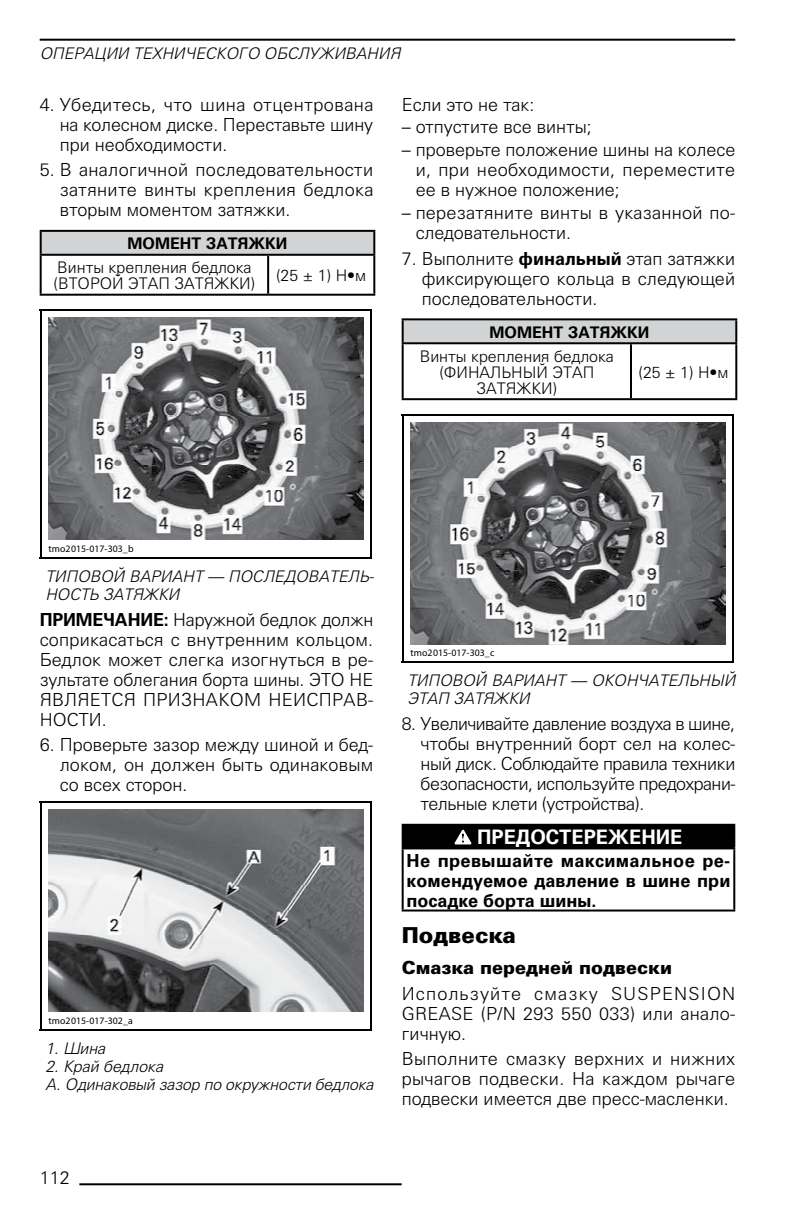
<style>
.page{position:relative;width:792px;height:1224px;background:#fff}
.page>*{position:absolute;margin:0;border:0;box-sizing:border-box;transform-origin:0 0}
.t1{font:900 22px "Univers Cyr";color:#000}
.t2{font:700 20px "Univers Cyr";color:#fff}
.t3{font:300 18px/20px "Univers Cyr";color:#000;text-align:justify}
.t4{font:700 18px/20px "Univers Cyr";letter-spacing:.005em;color:#000;text-align:justify}
.t5{font:900 18px "Univers Cyr";color:#000}
.t6{font:italic 300 16px/18px "Univers Cyr";color:#000}
.t7{font:300 16px/16px "Univers Cyr";color:#000}
.t8{font:700 16px "Univers Cyr";color:#000}
.t9{font:300 9.8px "Univers";letter-spacing:.005em;color:#000}
.s1{font-weight:700}
</style>
<div class="page">
<hr style="left:40px;top:39px;width:695px;height:2px;background:#000">
<hr style="left:79px;top:1183px;width:323px;height:2px;background:#000">
<div style="left:41px;top:231px;width:333px;height:24px;background:#d1d3d4"></div>
<hr style="left:40px;top:230px;width:228px;height:2px;background:#000">
<hr style="left:40px;top:232px;width:2px;height:22px;background:#000">
<hr style="left:268px;top:230px;width:107px;height:2px;background:#000">
<hr style="left:373px;top:232px;width:2px;height:22px;background:#000">
<hr style="left:40px;top:254px;width:228px;height:2px;background:#000">
<hr style="left:40px;top:256px;width:2px;height:38px;background:#000">
<hr style="left:268px;top:254px;width:107px;height:2px;background:#000">
<hr style="left:267px;top:256px;width:2px;height:38px;background:#000">
<hr style="left:373px;top:256px;width:2px;height:38px;background:#000">
<hr style="left:40px;top:294px;width:228px;height:2px;background:#000">
<hr style="left:268px;top:294px;width:107px;height:2px;background:#000">
<img style="left:49px;top:318px;width:314px;height:222px">
<hr style="left:40px;top:309px;width:332px;height:2px;background:#000">
<hr style="left:40px;top:557px;width:332px;height:2px;background:#000">
<hr style="left:40px;top:310px;width:2px;height:248px;background:#000">
<hr style="left:370px;top:310px;width:2px;height:248px;background:#000">
<img style="left:49px;top:810px;width:314px;height:202px">
<hr style="left:40px;top:801px;width:332px;height:2px;background:#000">
<hr style="left:40px;top:1029px;width:332px;height:2px;background:#000">
<hr style="left:40px;top:802px;width:2px;height:228px;background:#000">
<hr style="left:370px;top:802px;width:2px;height:228px;background:#000">
<div style="left:403px;top:319px;width:333px;height:24px;background:#d1d3d4"></div>
<hr style="left:402px;top:318px;width:229px;height:2px;background:#000">
<hr style="left:402px;top:320px;width:2px;height:22px;background:#000">
<hr style="left:631px;top:318px;width:106px;height:2px;background:#000">
<hr style="left:735px;top:320px;width:2px;height:22px;background:#000">
<hr style="left:402px;top:342px;width:229px;height:2px;background:#000">
<hr style="left:402px;top:344px;width:2px;height:54px;background:#000">
<hr style="left:631px;top:342px;width:106px;height:2px;background:#000">
<hr style="left:630px;top:344px;width:2px;height:54px;background:#000">
<hr style="left:735px;top:344px;width:2px;height:54px;background:#000">
<hr style="left:402px;top:398px;width:229px;height:2px;background:#000">
<hr style="left:631px;top:398px;width:106px;height:2px;background:#000">
<img style="left:411px;top:422px;width:314px;height:222px">
<hr style="left:402px;top:414px;width:332px;height:2px;background:#000">
<hr style="left:402px;top:661px;width:332px;height:2px;background:#000">
<hr style="left:402px;top:415px;width:2px;height:247px;background:#000">
<hr style="left:732px;top:415px;width:2px;height:247px;background:#000">
<div style="left:403px;top:825px;width:331px;height:23px;background:#000"></div>
<hr style="left:402px;top:824px;width:333px;height:2px;background:#000">
<hr style="left:402px;top:826px;width:2px;height:21px;background:#000">
<hr style="left:733px;top:826px;width:2px;height:21px;background:#000">
<hr style="left:402px;top:847px;width:333px;height:2px;background:#000">
<hr style="left:402px;top:849px;width:2px;height:61px;background:#000">
<hr style="left:733px;top:849px;width:2px;height:61px;background:#000">
<hr style="left:402px;top:910px;width:333px;height:2px;background:#000">
<svg style="left:454px;top:829px;width:18px;height:16px"></svg>
<p class="t6" style="left:40px;top:45px;width:362px">ОПЕРАЦИИ ТЕХНИЧЕСКОГО ОБСЛУЖИВАНИЯ</p>
<p class="t3" style="left:60px;top:94px;width:315px;text-indent:-20px">4. Убедитесь, что шина отцентрована на колесном диске. Переставьте шину при необходимости.</p>
<p class="t3" style="left:60px;top:160px;width:315px;text-indent:-20px">5. В аналогичной последовательности затяните винты крепления бедлока вторым моментом затяжки.</p>
<p class="t8" style="left:128px;top:234px;width:161px">МОМЕНТ ЗАТЯЖКИ</p>
<p class="t7" style="left:54px;top:259px;width:203px">Винты крепления бедлока (ВТОРОЙ ЭТАП ЗАТЯЖКИ)</p>
<p class="t7" style="left:276px;top:267px;width:92px">(25 ± 1) Н•м</p>
<p class="t3" style="left:402px;top:94px;width:134px">Если это не так:</p>
<p class="t3" style="left:402px;top:117px;width:192px">– отпустите все винты;</p>
<p class="t3" style="left:416px;top:140px;width:321px;text-indent:-14px">– проверьте положение шины на колесе и, при необходимости, переместите ее в нужное положение;</p>
<p class="t3" style="left:416px;top:203px;width:321px;text-indent:-14px">– перезатяните винты в указанной по&shy;следовательности.</p>
<p class="t3" style="left:422px;top:248px;width:315px;text-indent:-20px">7. Выполните <span class="s1">финальный</span> этап затяжки фиксирующего кольца в следующей последовательности.</p>
<p class="t8" style="left:490px;top:323px;width:161px">МОМЕНТ ЗАТЯЖКИ</p>
<p class="t7" style="left:420px;top:348px;width:196px;text-align:center">Винты крепления бедлока (ФИНАЛЬНЫЙ ЭТАП<br>ЗАТЯЖКИ)</p>
<p class="t7" style="left:639px;top:364px;width:92px">(25 ± 1) Н•м</p>
<p class="t9" style="left:49px;top:542px;width:87px">tmo2015-017-303_b</p>
<p class="t6" style="left:45px;top:567px;width:330px">ТИПОВОЙ ВАРИАНТ — ПОСЛЕДОВАТЕЛЬ-<br>НОСТЬ ЗАТЯЖКИ</p>
<p class="t3" style="left:40px;top:609px;width:335px"><span class="s1">ПРИМЕЧАНИЕ:</span> Наружной бедлок должн соприкасаться с внутренним кольцом.<br>Бедлок может слегка изогнуться в ре&shy;зультате облегания борта шины. ЭТО НЕ ЯВЛЯЕТСЯ ПРИЗНАКОМ НЕИСПРАВ-НОСТИ.</p>
<p class="t3" style="left:60px;top:735px;width:315px;text-indent:-20px">6. Проверьте зазор между шиной и бед&shy;локом, он должен быть одинаковым со всех сторон.</p>
<p class="t9" style="left:49px;top:1014px;width:86px">tmo2015-017-302_a</p>
<p class="t6" style="left:45px;top:1039px;width:61px">1. Шина</p>
<p class="t6" style="left:45px;top:1057px;width:330px">2. Край бедлока<br>А. Одинаковый зазор по окружности бедлока</p>
<p class="t3" style="left:40px;top:1168px;width:32px">112</p>
<p class="t9" style="left:411px;top:647px;width:85px">tmo2015-017-303_c</p>
<p class="t6" style="left:407px;top:672px;width:329px">ТИПОВОЙ ВАРИАНТ — ОКОНЧАТЕЛЬНЫЙ<br>ЭТАП ЗАТЯЖКИ</p>
<p class="t3" style="left:421px;top:714px;width:316px;text-indent:-19px">8. Увеличивайте давление воздуха в шине, чтобы внутренний борт сел на колес&shy;ный диск. Соблюдайте правила техники безопасности, используйте предохрани&shy;тельные клети (устройства).</p>
<p class="t2" style="left:477px;top:826px;width:207px">ПРЕДОСТЕРЕЖЕНИЕ</p>
<p class="t4" style="left:407px;top:850px;width:325px">Не превышайте максимальное ре&shy;комендуемое давление в шине при посадке борта шины.</p>
<p class="t1" style="left:402px;top:922px;width:116px">Подвеска</p>
<p class="t5" style="left:402px;top:957px;width:272px">Смазка передней подвески</p>
<p class="t3" style="left:402px;top:983px;width:335px">Используйте смазку SUSPENSION GREASE (P/N 293 550 033) или анало&shy;гичную.</p>
<p class="t3" style="left:402px;top:1049px;width:335px">Выполните смазку верхних и нижних рычагов подвески. На каждом рычаге подвески имеется две пресс-масленки.</p>
</div>
